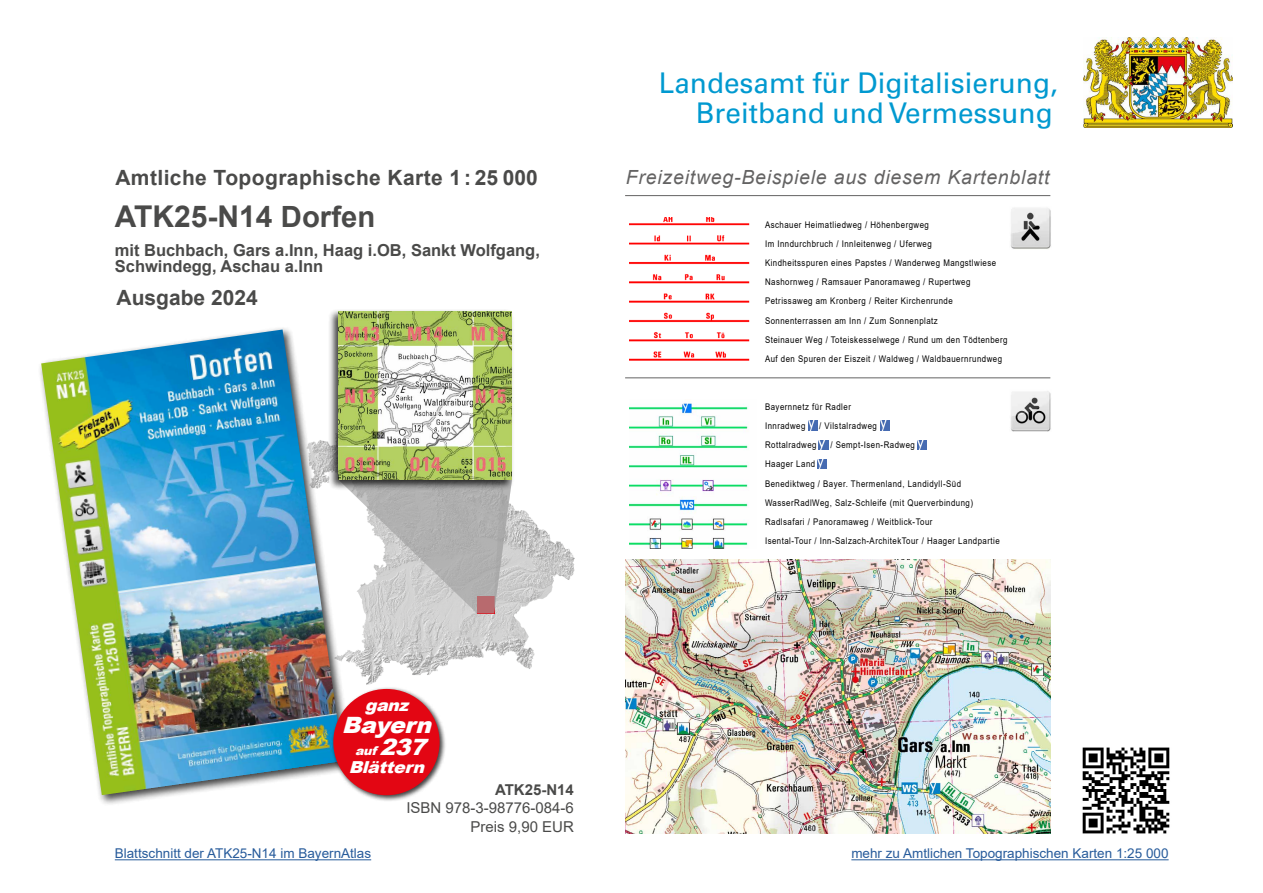
<style>
.page{position:relative;width:1263px;height:893px;background:#fff}
.page>*{position:absolute;margin:0;border:0;box-sizing:border-box;transform-origin:0 0}
.t1{font:700 30px "Arial";color:#4a4a49}
.t2{font:28.5px/30px "Univers";color:#0099d0;text-align:right}
.t3{font:italic 900 22.5px "Arial";color:#fff;scale:1.05 1}
.t4{font:700 21px "Arial";letter-spacing:.02em;color:#4a4a49}
.t5{font:700 21px "Arial";color:#4a4a49}
.t6{font:italic 19.5px "Arial";letter-spacing:.04em;color:#646363}
.t7{font:700 16.5px/16.5px "Arial";color:#4a4a49}
.t8{font:italic 900 16.5px "Arial";color:#fff;scale:1.05 1}
.t9{font:15px/18.8px "Arial";color:#4a4a49;text-align:right}
.t10{font:700 15px "Arial";color:#4a4a49}
.t11{font:13.5px "Arial";color:#275b9b}
.t12{font:italic 900 12px "Arial";color:#fff;scale:1.05 1}
.t13{font:9.15px/19.2px "Arial";letter-spacing:.06em;color:#000;scale:.86 1}
.s1{font-size:29.25px}
.s2{font-size:22.5px}
</style>
<div class="page">
<img style="left:354px;top:505px;width:221px;height:180px">
<svg style="left:354px;top:491px;width:158px;height:122px;background:#c2c1c1"></svg>
<hr style="left:625px;top:195px;width:425px;height:1px;background:#646363">
<hr style="left:625px;top:377px;width:425px;height:1px;background:#646363">
<div style="left:38px;top:326px;width:316px;height:480px;background:#000;opacity:.75"></div>
<img style="left:41px;top:330px;width:302px;height:465px">
<div style="left:328px;top:309px;width:186px;height:182px;background:#000;opacity:.75"></div>
<img style="left:339px;top:311px;width:173px;height:169px">
<img style="left:625px;top:559px;width:425px;height:274px">
<img style="left:629px;top:218px;width:121px;height:143px">
<img style="left:629px;top:403px;width:120px;height:146px">
<hr style="left:115px;top:859px;width:256px;height:1px;background:#275b9b">
<svg style="left:808px;top:421px;width:10px;height:9px"></svg>
<svg style="left:880px;top:421px;width:9px;height:9px"></svg>
<svg style="left:819px;top:440px;width:9px;height:9px"></svg>
<svg style="left:917px;top:440px;width:10px;height:9px"></svg>
<svg style="left:818px;top:459px;width:9px;height:9px"></svg>
<img style="left:1082px;top:747px;width:88px;height:87px">
<hr style="left:851px;top:859px;width:317px;height:1px;background:#275b9b">
<img style="left:1010px;top:208px;width:41px;height:41px">
<img style="left:1010px;top:391px;width:41px;height:41px">
<img style="left:1083px;top:38px;width:149px;height:89px">
<div style="left:331px;top:687px;width:115px;height:115px;background:#000;opacity:.75"></div>
<div style="left:333px;top:689px;width:107px;height:106px;background:#e30613;border-radius:50%"></div>
<h3 class="t4" style="left:115px;top:163px;width:424px">Amtliche Topographische Karte 1 : 25 000</h3>
<h1 class="t1" style="left:115px;top:195px;width:262px">ATK25-N14 <span class="s1">Dorfen</span></h1>
<h3 class="t7" style="left:115px;top:242px;width:427px">mit Buchbach, Gars a.Inn, Haag i.OB, Sankt Wolfgang,<br>Schwindegg, Aschau a.Inn</h3>
<h3 class="t5" style="left:117px;top:282px;width:143px">Ausgabe 2024</h3>
<h2 class="t2" style="left:659px;top:68px;width:400px">Landesamt für Digitalisierung,<br>Breitband und Vermessung</h2>
<h3 class="t6" style="left:626px;top:165px;width:425px">Freizeitweg-Beispiele aus diesem Kartenblatt</h3>
<p class="t13" style="left:765px;top:215px;width:283px">Aschauer Heimatliedweg / Höhenbergweg<br>Im Inndurchbruch / Innleitenweg / Uferweg<br>Kindheitsspuren eines Papstes / Wanderweg Mangstlwiese Nashornweg / Ramsauer Panoramaweg / Rupertweg Petrissaweg am Kronberg / Reiter Kirchenrunde Sonnenterrassen am Inn / Zum Sonnenplatz<br>Steinauer Weg / Toteiskesselwege / Rund um den Tödtenberg Auf den Spuren der Eiszeit / Waldweg / Waldbauernrundweg</p>
<p class="t13" style="left:765px;top:397px;width:101px">Bayernnetz für Radler<br>Innradweg</p>
<p class="t13" style="left:819px;top:416px;width:69px">/ Vilstalradweg</p>
<p class="t13" style="left:765px;top:435px;width:61px">Rottalradweg</p>
<p class="t13" style="left:830px;top:435px;width:100px">/ Sempt-Isen-Radweg</p>
<p class="t13" style="left:765px;top:454px;width:274px">Haager Land<br>Benediktweg / Bayer. Thermenland, Landidyll-Süd WasserRadlWeg, Salz-Schleife (mit Querverbindung)<br>Radlsafari / Panoramaweg / Weitblick-Tour<br>Isental-Tour / Inn-Salzach-ArchitekTour / Haager Landpartie</p>
<h3 class="t8" style="left:365px;top:693px;width:49px">ganz</h3>
<h3 class="t3" style="left:342px;top:708px;width:94px">Bayern</h3>
<h3 class="t12" style="left:355px;top:742px;width:77px">auf <span class="s2">237</span></h3>
<h3 class="t8" style="left:349px;top:755px;width:79px">Blättern</h3>
<h3 class="t10" style="left:495px;top:779px;width:80px">ATK25-N14</h3>
<h3 class="t9" style="left:406px;top:798px;width:169px">ISBN 978-3-98776-084-6<br>Preis 9,90 EUR</h3>
<h3 class="t11" style="left:115px;top:844px;width:258px">Blattschnitt der ATK25-N14 im BayernAtlas</h3>
<h3 class="t11" style="left:851px;top:844px;width:319px">mehr zu Amtlichen Topographischen Karten 1:25 000</h3>
</div>
